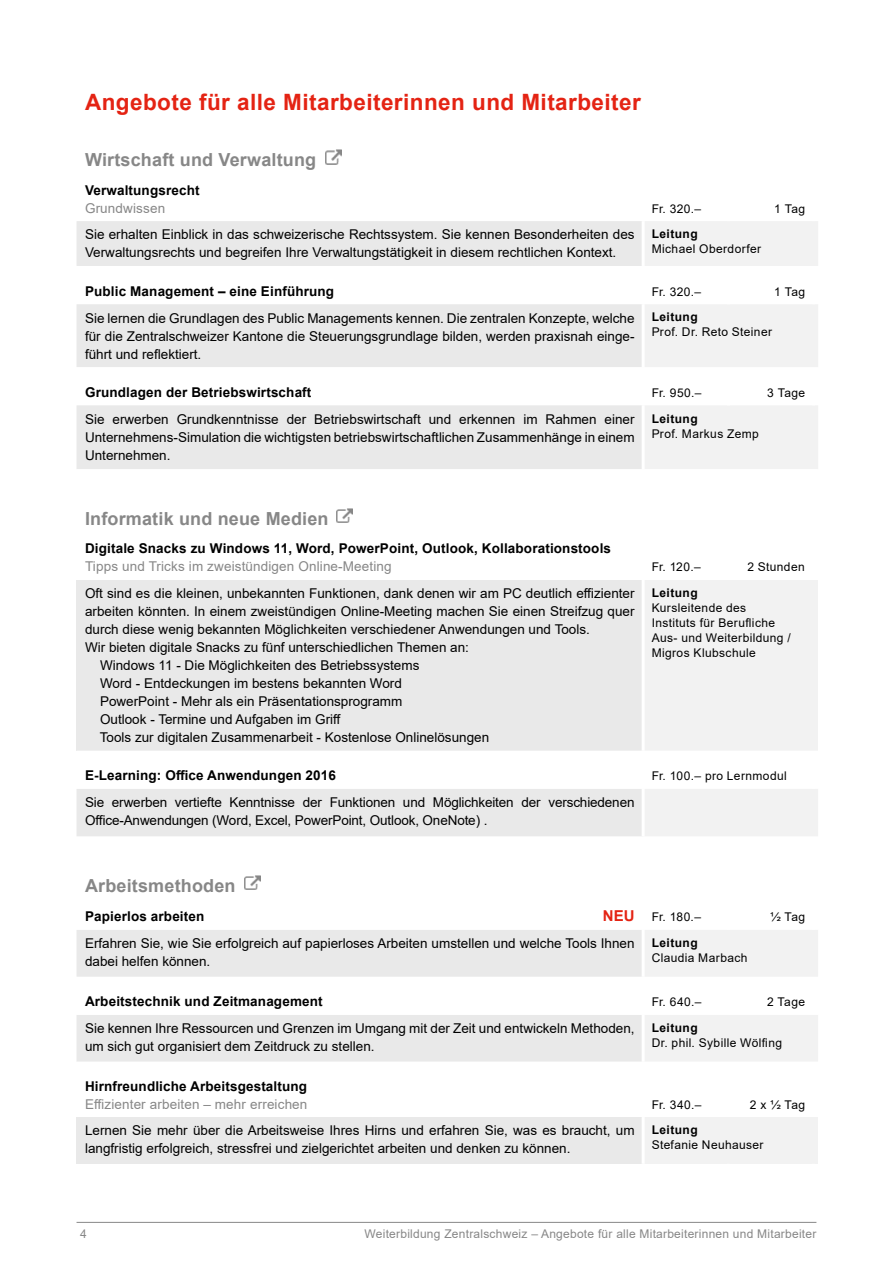
<style>
.page{position:relative;width:893px;height:1263px;background:#fff}
.page>*{position:absolute;margin:0;border:0;box-sizing:border-box;transform-origin:0 0}
.t1{font:700 22.5px "Arial";letter-spacing:.02em;color:#e42313}
.t2{font:700 18px "Arial";letter-spacing:.01em;color:#878787}
.t3{font:13.5px/18px "Arial";color:#000}
.t4{font:700 13.5px "Arial";letter-spacing:.01em;color:#000}
.t5{font:13.5px "Arial";letter-spacing:.01em;color:#878787}
.t6{font:12px/15px "Arial";letter-spacing:.03em;color:#000}
.t7{font:12px "Arial";letter-spacing:.02em;color:#878787}
.t8{font:700 12px "Arial";letter-spacing:.035em;color:#000}
.s1{font-weight:700;font-size:15px;color:#e42313}
</style>
<div class="page">
<hr style="left:77px;top:1222px;width:739px;height:1px;background:#878787">
<svg style="left:77px;top:221px;width:565px;height:248px;fill:#e9e9e9"></svg>
<svg style="left:645px;top:221px;width:173px;height:248px"></svg>
<hr style="left:727px;top:376px;width:3px;height:29px;background:#fff">
<hr style="left:812px;top:376px;width:3px;height:29px;background:#fff">
<div style="left:77px;top:580px;width:566px;height:171px;background:#e9e9e9"></div>
<div style="left:643px;top:580px;width:175px;height:171px;background:#f2f2f2"></div>
<hr style="left:642px;top:580px;width:3px;height:171px;background:#fff">
<svg style="left:77px;top:789px;width:565px;height:273px;fill:#e9e9e9"></svg>
<svg style="left:645px;top:789px;width:173px;height:272px;fill:#f2f2f2"></svg>
<hr style="left:727px;top:900px;width:3px;height:30px;background:#fff">
<hr style="left:812px;top:900px;width:3px;height:30px;background:#fff">
<hr style="left:727px;top:985px;width:3px;height:30px;background:#fff">
<hr style="left:812px;top:985px;width:3px;height:30px;background:#fff">
<div style="left:77px;top:1117px;width:566px;height:47px;background:#e9e9e9"></div>
<div style="left:643px;top:1117px;width:175px;height:47px;background:#f2f2f2"></div>
<hr style="left:642px;top:1117px;width:3px;height:47px;background:#fff">
<img style="left:325px;top:150px;width:16px;height:14px">
<img style="left:337px;top:508px;width:16px;height:14px">
<img style="left:244px;top:875px;width:16px;height:15px">
<h1 class="t1" style="left:85px;top:86px;width:557px">Angebote für alle Mitarbeiterinnen und Mitarbeiter</h1>
<h2 class="t2" style="left:85px;top:147px;width:233px">Wirtschaft und Verwaltung</h2>
<p class="t4" style="left:85px;top:180px;width:116px">Verwaltungsrecht</p>
<p class="t5" style="left:85px;top:199px;width:82px">Grundwissen</p>
<p class="t6" style="left:652px;top:201px;width:51px">Fr. 320.–</p>
<p class="t6" style="left:774px;top:201px;width:32px">1 Tag</p>
<p class="t3" style="left:85px;top:226px;width:551px">Sie erhalten Einblick in das schweizerische Rechtssystem. Sie kennen Besonderheiten des<br>Verwaltungsrechts und begreifen Ihre Verwaltungstätigkeit in diesem rechtlichen Kontext.</p>
<p class="t8" style="left:652px;top:226px;width:48px">Leitung</p>
<p class="t6" style="left:652px;top:242px;width:111px">Michael Oberdorfer</p>
<p class="t4" style="left:85px;top:281px;width:251px">Public Management – eine Einführung</p>
<p class="t6" style="left:652px;top:284px;width:51px">Fr. 320.–</p>
<p class="t6" style="left:774px;top:284px;width:32px">1 Tag</p>
<p class="t3" style="left:85px;top:309px;width:551px;text-align:justify">Sie lernen die Grundlagen des Public Managements kennen. Die zentralen Konzepte, welche für die Zentralschweizer Kantone die Steuerungsgrundlage bilden, werden praxisnah einge&shy;führt und reflektiert.</p>
<p class="t8" style="left:652px;top:309px;width:48px">Leitung</p>
<p class="t6" style="left:652px;top:325px;width:122px">Prof. Dr. Reto Steiner</p>
<p class="t4" style="left:85px;top:383px;width:228px">Grundlagen der Betriebswirtschaft</p>
<p class="t6" style="left:652px;top:385px;width:51px">Fr. 950.–</p>
<p class="t6" style="left:767px;top:385px;width:40px">3 Tage</p>
<p class="t3" style="left:85px;top:410px;width:551px;text-align:justify">Sie erwerben Grundkenntnisse der Betriebswirtschaft und erkennen im Rahmen einer Unternehmens-Simulation die wichtigsten betriebswirtschaftlichen Zusammenhänge in einem Unternehmen.</p>
<p class="t8" style="left:652px;top:410px;width:48px">Leitung</p>
<p class="t6" style="left:652px;top:426px;width:109px">Prof. Markus Zemp</p>
<h2 class="t2" style="left:85px;top:505px;width:245px">Informatik und neue Medien</h2>
<p class="t4" style="left:85px;top:539px;width:528px">Digitale Snacks zu Windows 11, Word, PowerPoint, Outlook, Kollaborationstools</p>
<p class="t5" style="left:85px;top:557px;width:308px">Tipps und Tricks im zweistündigen Online-Meeting</p>
<p class="t6" style="left:652px;top:559px;width:51px">Fr. 120.–</p>
<p class="t6" style="left:747px;top:559px;width:59px">2 Stunden</p>
<p class="t3" style="left:85px;top:584px;width:551px">Oft sind es die kleinen, unbekannten Funktionen, dank denen wir am PC deutlich effizienter</p>
<p class="t3" style="left:85px;top:602px;width:551px">arbeiten könnten. In einem zweistündigen Online-Meeting machen Sie einen Streifzug quer</p>
<p class="t3" style="left:85px;top:620px;width:506px">durch diese wenig bekannten Möglichkeiten verschiedener Anwendungen und Tools.</p>
<p class="t3" style="left:85px;top:638px;width:385px">Wir bieten digitale Snacks zu fünf unterschiedlichen Themen an:</p>
<p class="t3" style="left:100px;top:656px;width:321px">Windows 11 - Die Möglichkeiten des Betriebssystems</p>
<p class="t3" style="left:100px;top:674px;width:303px">Word - Entdeckungen im bestens bekannten Word</p>
<p class="t3" style="left:100px;top:692px;width:304px">PowerPoint - Mehr als ein Präsentationsprogramm</p>
<p class="t3" style="left:100px;top:710px;width:242px">Outlook - Termine und Aufgaben im Griff</p>
<p class="t3" style="left:100px;top:728px;width:391px">Tools zur digitalen Zusammenarbeit - Kostenlose Onlinelösungen</p>
<p class="t8" style="left:652px;top:584px;width:48px">Leitung</p>
<p class="t6" style="left:652px;top:600px;width:141px">Kursleitende des<br>Instituts für Berufliche<br>Aus- und Weiterbildung /<br>Migros Klubschule</p>
<p class="t4" style="left:85px;top:766px;width:253px">E-Learning: Office Anwendungen 2016</p>
<p class="t6" style="left:652px;top:769px;width:137px">Fr. 100.– pro Lernmodul</p>
<p class="t3" style="left:85px;top:793px;width:551px">Sie erwerben vertiefte Kenntnisse der Funktionen und Möglichkeiten der verschiedenen<br>Office-Anwendungen (Word, Excel, PowerPoint, Outlook, OneNote) .</p>
<h2 class="t2" style="left:85px;top:873px;width:152px">Arbeitsmethoden</h2>
<p class="t4" style="left:85px;top:907px;width:121px">Papierlos arbeiten</p>
<p class="t6" style="left:603px;top:910px;width:100px"><span class="s1">NEU</span> Fr. 180.–</p>
<p class="t6" style="left:770px;top:910px;width:36px">1/2 Tag</p>
<p class="t3" style="left:85px;top:934px;width:551px">Erfahren Sie, wie Sie erfolgreich auf papierloses Arbeiten umstellen und welche Tools Ihnen dabei helfen können.</p>
<p class="t8" style="left:652px;top:934px;width:48px">Leitung</p>
<p class="t6" style="left:652px;top:950px;width:97px">Claudia Marbach</p>
<p class="t4" style="left:85px;top:992px;width:239px">Arbeitstechnik und Zeitmanagement</p>
<p class="t6" style="left:652px;top:995px;width:51px">Fr. 640.–</p>
<p class="t6" style="left:767px;top:995px;width:40px">2 Tage</p>
<p class="t3" style="left:85px;top:1019px;width:551px">Sie kennen Ihre Ressourcen und Grenzen im Umgang mit der Zeit und entwickeln Methoden, um sich gut organisiert dem Zeitdruck zu stellen.</p>
<p class="t8" style="left:652px;top:1019px;width:48px">Leitung</p>
<p class="t6" style="left:652px;top:1035px;width:132px">Dr. phil. Sybille Wölfing</p>
<p class="t4" style="left:85px;top:1076px;width:224px">Hirnfreundliche Arbeitsgestaltung</p>
<p class="t5" style="left:85px;top:1094px;width:224px">Effizienter arbeiten – mehr erreichen</p>
<p class="t6" style="left:652px;top:1097px;width:51px">Fr. 340.–</p>
<p class="t6" style="left:750px;top:1097px;width:57px">2 x 1/2 Tag</p>
<p class="t3" style="left:85px;top:1121px;width:551px">Lernen Sie mehr über die Arbeitsweise Ihres Hirns und erfahren Sie, was es braucht, um langfristig erfolgreich, stressfrei und zielgerichtet arbeiten und denken zu können.</p>
<p class="t8" style="left:652px;top:1121px;width:48px">Leitung</p>
<p class="t6" style="left:652px;top:1137px;width:113px">Stefanie Neuhauser</p>
<p class="t7" style="left:80px;top:1225px;width:8px">4</p>
<p class="t7" style="left:364px;top:1225px;width:453px">Weiterbildung Zentralschweiz – Angebote für alle Mitarbeiterinnen und Mitarbeiter</p>
</div>
